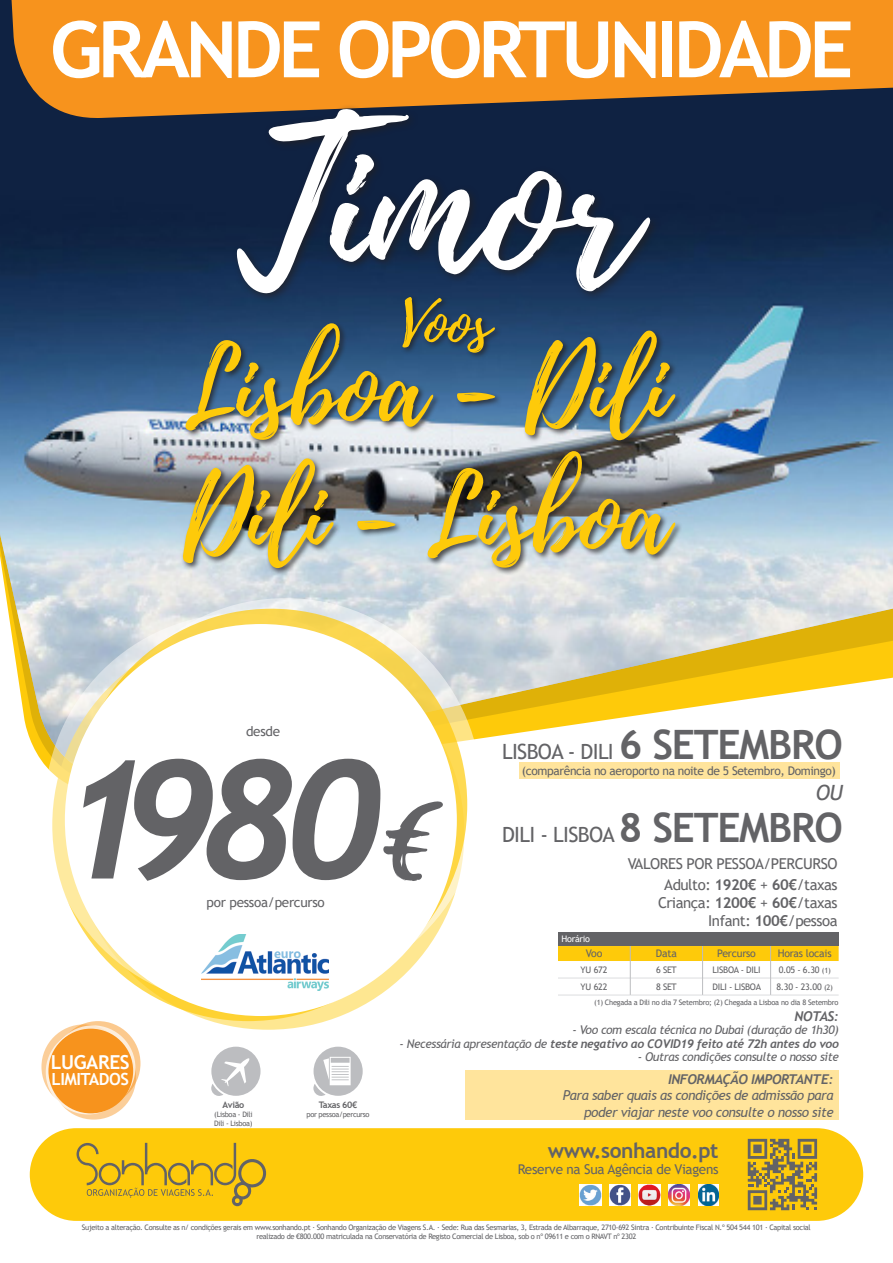
<style>
.page{position:relative;width:893px;height:1263px;background:#fff}
.page>*{position:absolute;margin:0;border:0;box-sizing:border-box;transform-origin:0 0}
.t1{font:210px "Playlist Script";color:#fff}
.t2{font:186.9px "Playlist Script";color:#636366}
.t3{font:italic 700 164.55px "Trebuchet";color:#636366}
.t4{font:106.5px "Playlist Script";color:#feca0a}
.t5{font:700 78px "Trebuchet MS";letter-spacing:-.06em;color:#fff}
.t6{font:60px "Playlist Script";color:#feca0a}
.t7{font:21px "Trebuchet MS";letter-spacing:-.03em;color:#636366}
.t8{font:700 21px "Trebuchet MS";letter-spacing:-.02em;color:#636366}
.t9{font:italic 21px "Trebuchet MS";color:#636366}
.t10{font:700 19.2px "Trebuchet MS";letter-spacing:-.02em;color:#fff}
.t11{font:700 16.65px "Trebuchet MS";letter-spacing:-.03em;color:#fff}
.t12{font:15px "Trebuchet MS";letter-spacing:-.03em;color:#636366}
.t13{font:italic 13.5px/16.5px "Trebuchet MS";letter-spacing:-.03em;color:#636366;text-align:right}
.t14{font:13.5px "Trebuchet MS";letter-spacing:-.02em;color:#636366}
.t15{font:italic 700 13.5px "Trebuchet";letter-spacing:-.03em;color:#636366}
.t16{font:italic 12px "Trebuchet MS";letter-spacing:-.03em;color:#636366}
.t17{font:italic 700 12px "Trebuchet";letter-spacing:-.03em;color:#636366}
.Serviços{font:12px "Trebuchet MS";letter-spacing:-.03em;color:#636366}
.tabelaDireita{font:10.5px "Trebuchet MS";letter-spacing:-.02em;color:#636366}
.tabelaDireita-2{font:9px "Trebuchet MS";letter-spacing:-.03em;color:#636366}
.Sonhando{font:700 9px "Trebuchet MS";letter-spacing:-.04em;color:#636366}
.texto{font:9px "Trebuchet MS";letter-spacing:-.03em;color:#fff}
.Serviços-2{font:7.5px/9px "Trebuchet MS";letter-spacing:-.04em;color:#636366;text-align:center}
.Sonhando-2{font:7.5px "Trebuchet MS";letter-spacing:-.04em;color:#636366}
.s1{font-weight:700;font-size:40.5px}
.s2{font-weight:700}
.s3{font-size:7.5px}
.s4{font-family:"Trebuchet MS";font-weight:400}
</style>
<div class="page">
<div style="left:30px;top:1128px;width:833px;height:93px;background:#feca0a;border-radius:46px"></div>
<svg style="left:77px;top:1143px;width:190px;height:64px"></svg>
<img style="left:609px;top:1184px;width:22px;height:22px">
<img style="left:580px;top:1184px;width:21px;height:22px">
<img style="left:639px;top:1184px;width:21px;height:22px">
<img style="left:669px;top:1184px;width:20px;height:21px">
<img style="left:698px;top:1184px;width:21px;height:21px">
<svg style="left:748px;top:1139px;width:69px;height:71px"></svg>
<img style="left:0;top:0;width:893px;height:779px">
<svg style="left:72px;top:638px;width:392px;height:392px;background:#fee27c"></svg>
<svg style="left:45px;top:613px;width:391px;height:392px"></svg>
<svg style="left:90px;top:598px;width:392px;height:392px"></svg>
<svg style="left:75px;top:609px;width:392px;height:392px;background:#f9d54c"></svg>
<div style="left:65px;top:624px;width:392px;height:392px;background:#fff;border-radius:50%"></div>
<div style="left:181px;top:321px;width:502px;height:254px;background:#231f20;opacity:.75"></div>
<svg style="left:211px;top:1047px;width:50px;height:49px"></svg>
<svg style="left:313px;top:1047px;width:50px;height:49px"></svg>
<svg style="left:41px;top:1024px;width:85px;height:85px"></svg>
<svg style="left:51px;top:1035px;width:85px;height:84px"></svg>
<svg style="left:56px;top:1021px;width:84px;height:85px"></svg>
<svg style="left:46px;top:1030px;width:84px;height:84px"></svg>
<svg style="left:51px;top:1025px;width:84px;height:85px"></svg>
<div style="left:48px;top:1029px;width:85px;height:84px;background:#f7931d;border-radius:50%"></div>
<svg style="left:10px;top:0;width:883px;height:121px;background:#df8720"></svg>
<div style="left:558px;top:932px;width:281px;height:14px;background:#636366"></div>
<hr style="left:558px;top:995px;width:72px;height:1px;background:#dcdddf">
<hr style="left:630px;top:995px;width:73px;height:1px;background:#dcdddf">
<hr style="left:703px;top:995px;width:68px;height:1px;background:#dcdddf">
<hr style="left:771px;top:995px;width:68px;height:1px;background:#dcdddf">
<svg style="left:558px;top:946px;width:281px;height:49px"></svg>
<div style="left:465px;top:1070px;width:374px;height:50px;background:#ffe49c"></div>
<div style="left:519px;top:762px;width:320px;height:17px;background:#ffe49c"></div>
<img style="left:201px;top:934px;width:128px;height:56px">
<div style="left:232px;top:104px;width:429px;height:200px;background:#231f20;opacity:.75"></div>
<div style="left:400px;top:295px;width:103px;height:65px;background:#231f20;opacity:.75"></div>
<p class="t5" style="left:50px;top:1px;width:805px">GRANDE OPORTUNIDADE</p>
<p class="t1" style="left:237px;top:56px;width:399px">Timor</p>
<p class="t6" style="left:402px;top:281px;width:90px">Voos</p>
<p class="t4" style="left:183px;top:313px;width:486px">Lisboa - Dili</p>
<p class="t4" style="left:183px;top:440px;width:486px">Dili - Lisboa</p>
<p class="t14" style="left:246px;top:722px;width:36px">desde</p>
<p class="t3" style="left:57px;top:715px;width:326px">1980</p>
<p class="t2" style="left:383px;top:688px;width:55px">€</p>
<p class="t14" style="left:206px;top:894px;width:120px">por pessoa/percurso</p>
<p class="t7" style="left:502px;top:738px;width:342px">LISBOA - DILI <span class="s1">6 SETEMBRO</span></p>
<p class="t9" style="left:816px;top:779px;width:29px">OU</p>
<p class="Serviços" style="left:522px;top:763px;width:315px">(comparência no aeroporto na noite de 5 Setembro, Domingo)</p>
<p class="t7" style="left:502px;top:821px;width:342px">DILI - LISBOA <span class="s1">8 SETEMBRO</span></p>
<p class="t12" style="left:628px;top:854px;width:211px">VALORES POR PESSOA/PERCURSO</p>
<p class="t12" style="left:664px;top:875px;width:175px">Adulto: <span class="s2">1920€</span> + <span class="s2">60€</span>/taxas</p>
<p class="t12" style="left:658px;top:893px;width:181px">Criança: <span class="s2">1200€</span> + <span class="s2">60€</span>/taxas</p>
<p class="t12" style="left:708px;top:911px;width:131px">Infant: <span class="s2">100€</span>/pessoa</p>
<p class="texto" style="left:562px;top:933px;width:30px">Horário</p>
<p class="tabelaDireita" style="left:586px;top:947px;width:18px">Voo</p>
<p class="tabelaDireita" style="left:656px;top:947px;width:22px">Data</p>
<p class="tabelaDireita" style="left:717px;top:947px;width:40px">Percurso</p>
<p class="tabelaDireita" style="left:778px;top:947px;width:55px">Horas locais</p>
<p class="tabelaDireita-2" style="left:581px;top:964px;width:28px">YU 672</p>
<p class="tabelaDireita-2" style="left:656px;top:964px;width:22px">6 SET</p>
<p class="tabelaDireita-2" style="left:713px;top:964px;width:49px">LISBOA - DILI</p>
<p class="tabelaDireita-2" style="left:779px;top:964px;width:54px">0.05 - 6.30 <span class="s3">(1)</span></p>
<p class="tabelaDireita-2" style="left:581px;top:981px;width:28px">YU 622</p>
<p class="tabelaDireita-2" style="left:656px;top:981px;width:22px">8 SET</p>
<p class="tabelaDireita-2" style="left:713px;top:981px;width:50px">DILI - LISBOA</p>
<p class="tabelaDireita-2" style="left:776px;top:981px;width:58px">8.30 - 23.00 <span class="s3">(2)</span></p>
<p class="Serviços-2" style="left:594px;top:998px;width:246px">(1) Chegada a Dili no dia 7 Setembro; (2) Chegada a Lisboa no dia 8 Setembro</p>
<p class="t10" style="left:51px;top:1050px;width:80px">LUGARES</p>
<p class="t11" style="left:52px;top:1069px;width:79px">LIMITADOS</p>
<p class="Sonhando" style="left:223px;top:1099px;width:23px">Avião</p>
<p class="Sonhando-2" style="left:214px;top:1110px;width:40px">(Lisboa - Dili</p>
<p class="Sonhando-2" style="left:214px;top:1119px;width:40px">Dili - Lisboa)</p>
<p class="Sonhando" style="left:319px;top:1099px;width:40px">Taxas 60€</p>
<p class="Sonhando-2" style="left:306px;top:1110px;width:65px">por pessoa/percurso</p>
<p class="t15" style="left:794px;top:1007px;width:46px">NOTAS:</p>
<p class="t16" style="left:573px;top:1023px;width:268px">- Voo com escala técnica no Dubai (duração de 1h30)</p>
<p class="t17" style="left:400px;top:1036px;width:441px"><span class="s4">- Necessária apresentação de</span> teste negativo ao COVID19 feito até 72h antes do voo</p>
<p class="t16" style="left:638px;top:1050px;width:203px">- Outras condições consulte o nosso site</p>
<p class="t15" style="left:668px;top:1070px;width:167px">INFORMAÇÃO IMPORTANTE:</p>
<p class="t13" style="left:563px;top:1087px;width:272px">Para saber quais as condições de admissão para poder viajar neste voo consulte o nosso site</p>
<h3 class="t8" style="left:548px;top:1137px;width:172px">www.sonhando.pt</h3>
<h3 class="t14" style="left:518px;top:1161px;width:202px">Reserve na Sua Agência de Viagens</h3>
<p class="Serviços-2" style="left:82px;top:1222px;width:730px">Sujeito a alteração. Consulte as n/ condições gerais em www.sonhando.pt · Sonhando Organização de Viagens S.A. · Sede: Rua das Sesmarias, 3, Estrada de Albarraque, 2710-692 Sintra · Contribuinte Fiscal N.º 504 544 101 · Capital social realizado de €800.000 matriculada na Conservatória de Registo Comercial de Lisboa, sob o nº 09611 e com o RNAVT nº 2302</p>
</div>
